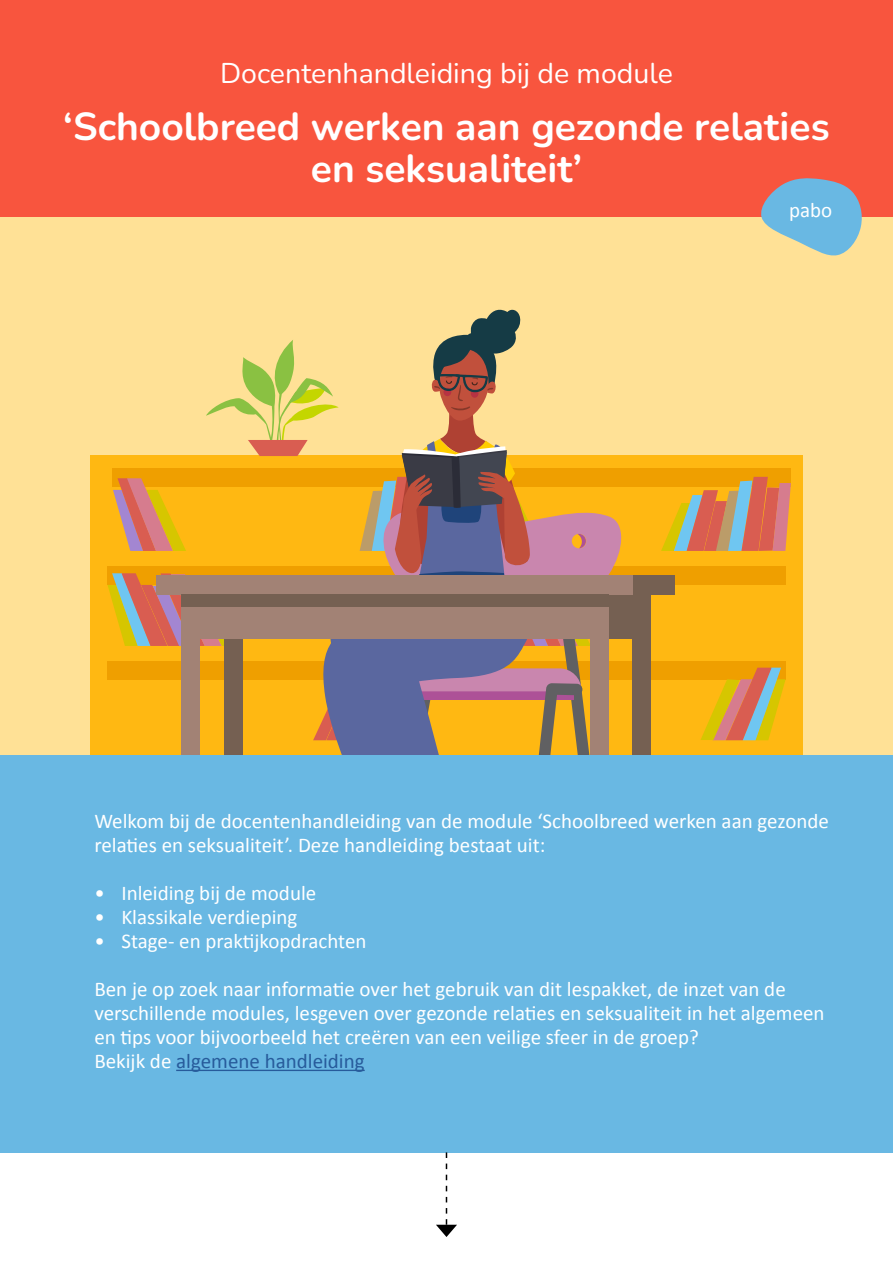
<style>
.page{position:relative;width:893px;height:1263px;background:#fff}
.page>*{position:absolute;margin:0;border:0;box-sizing:border-box;transform-origin:0 0}
.t1{font:700 39px/42px "Nunito";color:#fff;text-align:center}
.t2{font:28.5px "Nunito";color:#fff}
.t3{font:21px/24px "Calibri";color:#fff}
.s1{color:#275b9b}
</style>
<div class="page">
<div style="left:0;top:201px;width:893px;height:554px;background:#ffe196"></div>
<div style="left:90px;top:455px;width:356px;height:300px;background:#ffb812"></div>
<div style="left:447px;top:455px;width:356px;height:300px;background:#ffb812"></div>
<div style="left:468px;top:468px;width:323px;height:19px;background:#ef9f00"></div>
<div style="left:463px;top:566px;width:323px;height:19px;background:#ef9f00"></div>
<div style="left:463px;top:661px;width:323px;height:19px;background:#ef9f00"></div>
<svg style="left:661px;top:477px;width:130px;height:74px"></svg>
<svg style="left:700px;top:668px;width:86px;height:72px"></svg>
<div style="left:198px;top:575px;width:477px;height:20px;background:#756052"></div>
<div style="left:224px;top:595px;width:427px;height:44px;background:#756052"></div>
<div style="left:632px;top:639px;width:19px;height:116px;background:#756052"></div>
<svg style="left:108px;top:309px;width:525px;height:446px"></svg>
<div style="left:0;top:0;width:893px;height:217px;background:#f8553e"></div>
<div style="left:0;top:755px;width:893px;height:397px;background:#69b8e3"></div>
<hr style="left:176px;top:1070px;width:189px;height:1px;background:#275b9b">
<svg style="left:436px;top:1152px;width:21px;height:85px"></svg>
<svg style="left:761px;top:178px;width:101px;height:78px"></svg>
<h2 class="t2" style="left:220px;top:53px;width:454px">Docentenhandleiding bij de module</h2>
<h1 class="t1" style="left:63px;top:104px;width:768px">‘Schoolbreed werken aan gezonde relaties en seksualiteit’</h1>
<p class="t3" style="left:789px;top:198px;width:45px">pabo</p>
<p class="t3" style="left:94px;top:809px;width:736px">Welkom bij de docentenhandleiding van de module ‘Schoolbreed werken aan gezonde relaties en seksualiteit’. Deze handleiding bestaat uit:</p>
<p class="t3" style="left:94px;top:881px;width:223px">• Inleiding bij de module</p>
<p class="t3" style="left:94px;top:905px;width:205px">• Klassikale verdieping</p>
<p class="t3" style="left:94px;top:929px;width:274px">• Stage- en praktijkopdrachten</p>
<p class="t3" style="left:94px;top:977px;width:732px">Ben je op zoek naar informatie over het gebruik van dit lespakket, de inzet van de verschillende modules, lesgeven over gezonde relaties en seksualiteit in het algemeen en tips voor bijvoorbeeld het creëren van een veilige sfeer in de groep?<br>Bekijk de <span class="s1">algemene handleiding</span></p>
</div>
